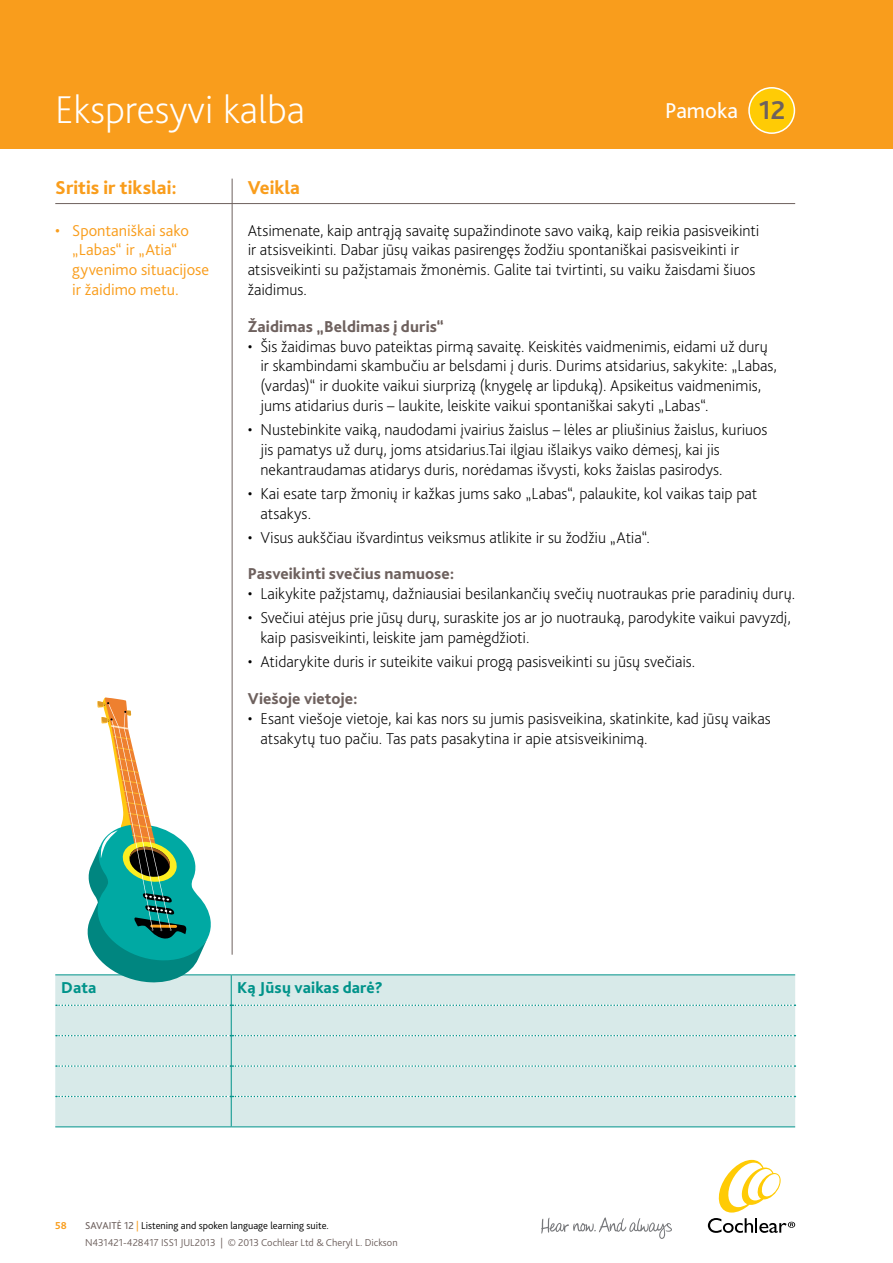
<style>
.page{position:relative;width:893px;height:1263px;background:#fff}
.page>*{position:absolute;margin:0;border:0;box-sizing:border-box;transform-origin:0 0}
.t1{font:200 40.5px "Bliss Pro";color:#fff}
.t2{font:700 27px "Bliss Pro";color:#6e615e}
.t3{font:22.5px "Bliss Pro";color:#fff}
.t4{font:800 19.5px "Bliss Pro";color:#f99d1c}
.t5{font:200 16.5px/19.8px "Bliss Pro";letter-spacing:-.005em;color:#000}
.t6{font:800 16.5px "Bliss Pro";letter-spacing:.005em;color:#6e615e}
.t7{font:300 16.5px/19.8px "Bliss Pro";letter-spacing:-.005em;color:#f99d1c}
.t8{font:800 16.5px "Bliss Pro";letter-spacing:.005em;color:#00938a}
.t9{font:300 10.5px "Bliss Pro";color:#6e615e}
.t10{font:300 10.5px "Bliss Pro";color:#000}
.t11{font:700 10.5px "Bliss Pro";color:#f99d1c}
.s1{font-weight:400;color:#6e615e}
.s2{font-weight:400;color:#f99d1c}
</style>
<div class="page">
<div style="left:0;top:0;width:893px;height:149px;background:#f99d1c"></div>
<div style="left:749px;top:88px;width:45px;height:45px;background:#ffcb05;border-radius:50%"></div>
<div style="left:748px;top:87px;width:47px;height:47px;border:2px solid #fff;border-radius:50%"></div>
<hr style="left:232px;top:179px;width:1px;height:776px;background:#6e615e">
<hr style="left:55px;top:203px;width:740px;height:1px;background:#6e615e">
<div style="left:55px;top:975px;width:740px;height:151px;background:#d8eae9"></div>
<svg style="left:56px;top:1004px;width:739px;height:2px"></svg>
<svg style="left:56px;top:1035px;width:739px;height:1px"></svg>
<svg style="left:56px;top:1065px;width:739px;height:2px"></svg>
<svg style="left:56px;top:1096px;width:739px;height:1px"></svg>
<hr style="left:55px;top:974px;width:176px;height:1px;background:#00938a">
<hr style="left:231px;top:974px;width:564px;height:1px;background:#00938a">
<hr style="left:231px;top:975px;width:1px;height:30px;background:#00938a">
<hr style="left:231px;top:1005px;width:1px;height:31px;background:#00938a">
<hr style="left:231px;top:1036px;width:1px;height:30px;background:#00938a">
<hr style="left:231px;top:1066px;width:1px;height:30px;background:#00938a">
<hr style="left:231px;top:1096px;width:1px;height:30px;background:#00938a">
<hr style="left:55px;top:1126px;width:176px;height:1px;background:#00938a">
<hr style="left:231px;top:1126px;width:564px;height:1px;background:#00938a">
<svg style="left:541px;top:1217px;width:131px;height:22px"></svg>
<svg style="left:718px;top:1160px;width:63px;height:52px"></svg>
<svg style="left:708px;top:1218px;width:87px;height:15px"></svg>
<svg style="left:87px;top:697px;width:127px;height:286px"></svg>
<h1 class="t1" style="left:55px;top:84px;width:251px">Ekspresyvi kalba</h1>
<h3 class="t3" style="left:665px;top:97px;width:74px">Pamoka</h3>
<h2 class="t2" style="left:759px;top:93px;width:28px">12</h2>
<p class="t4" style="left:55px;top:176px;width:123px">Sritis ir tikslai:</p>
<p class="t7" style="left:72px;top:220px;width:138px;text-indent:-17px">• Spontaniškai sako „Labas“ ir „Atia“ gyvenimo situacijose ir žaidimo metu.</p>
<p class="t4" style="left:248px;top:176px;width:54px">Veikla</p>
<p class="t5" style="left:248px;top:220px;width:513px">Atsimenate, kaip antrąją savaitę supažindinote savo vaiką, kaip reikia pasisveikinti ir atsisveikinti. Dabar jūsų vaikas pasirengęs žodžiu spontaniškai pasisveikinti ir atsisveikinti su pažįstamais žmonėmis. Galite tai tvirtinti, su vaiku žaisdami šiuos žaidimus.</p>
<p class="t6" style="left:248px;top:316px;width:198px">Žaidimas „Beldimas į duris“</p>
<p class="t5" style="left:260px;top:336px;width:518px;text-indent:-13px">• Šis žaidimas buvo pateiktas pirmą savaitę. Keiskitės vaidmenimis, eidami už durų ir skambindami skambučiu ar belsdami į duris. Durims atsidarius, sakykite: „Labas, (vardas)“ ir duokite vaikui siurprizą (knygelę ar lipduką). Apsikeitus vaidmenimis, jums atidarius duris – laukite, leiskite vaikui spontaniškai sakyti „Labas“.</p>
<p class="t5" style="left:260px;top:419px;width:509px;text-indent:-13px">• Nustebinkite vaiką, naudodami įvairius žaislus – lėles ar pliušinius žaislus, kuriuos jis pamatys už durų, joms atsidarius.Tai ilgiau išlaikys vaiko dėmesį, kai jis nekantraudamas atidarys duris, norėdamas išvysti, koks žaislas pasirodys.</p>
<p class="t5" style="left:260px;top:483px;width:498px;text-indent:-13px">• Kai esate tarp žmonių ir kažkas jums sako „Labas“, palaukite, kol vaikas taip pat atsakys.</p>
<p class="t5" style="left:248px;top:527px;width:404px">• Visus aukščiau išvardintus veiksmus atlikite ir su žodžiu „Atia“.</p>
<p class="t6" style="left:248px;top:564px;width:208px">Pasveikinti svečius namuose:</p>
<p class="t5" style="left:248px;top:583px;width:549px">• Laikykite pažįstamų, dažniausiai besilankančių svečių nuotraukas prie paradinių durų.</p>
<p class="t5" style="left:260px;top:607px;width:532px;text-indent:-13px">• Svečiui atėjus prie jūsų durų, suraskite jos ar jo nuotrauką, parodykite vaikui pavyzdį, kaip pasisveikinti, leiskite jam pamėgdžioti.</p>
<p class="t5" style="left:248px;top:651px;width:449px">• Atidarykite duris ir suteikite vaikui progą pasisveikinti su jūsų svečiais.</p>
<p class="t6" style="left:248px;top:688px;width:111px">Viešoje vietoje:</p>
<p class="t5" style="left:260px;top:708px;width:512px;text-indent:-13px">• Esant viešoje vietoje, kai kas nors su jumis pasisveikina, skatinkite, kad jūsų vaikas atsakytų tuo pačiu. Tas pats pasakytina ir apie atsisveikinimą.</p>
<p class="t8" style="left:61px;top:978px;width:37px">Data</p>
<p class="t8" style="left:237px;top:978px;width:147px">Ką Jūsų vaikas darė?</p>
<p class="t11" style="left:55px;top:1219px;width:13px">58</p>
<p class="t10" style="left:85px;top:1219px;width:245px"><span class="s1">SAVAITĖ 12</span> <span class="s2">|</span> Listening and spoken language learning suite.</p>
<p class="t9" style="left:85px;top:1236px;width:314px">N431421-428417 ISS1 JUL2013 | © 2013 Cochlear Ltd &amp; Cheryl L. Dickson</p>
</div>
